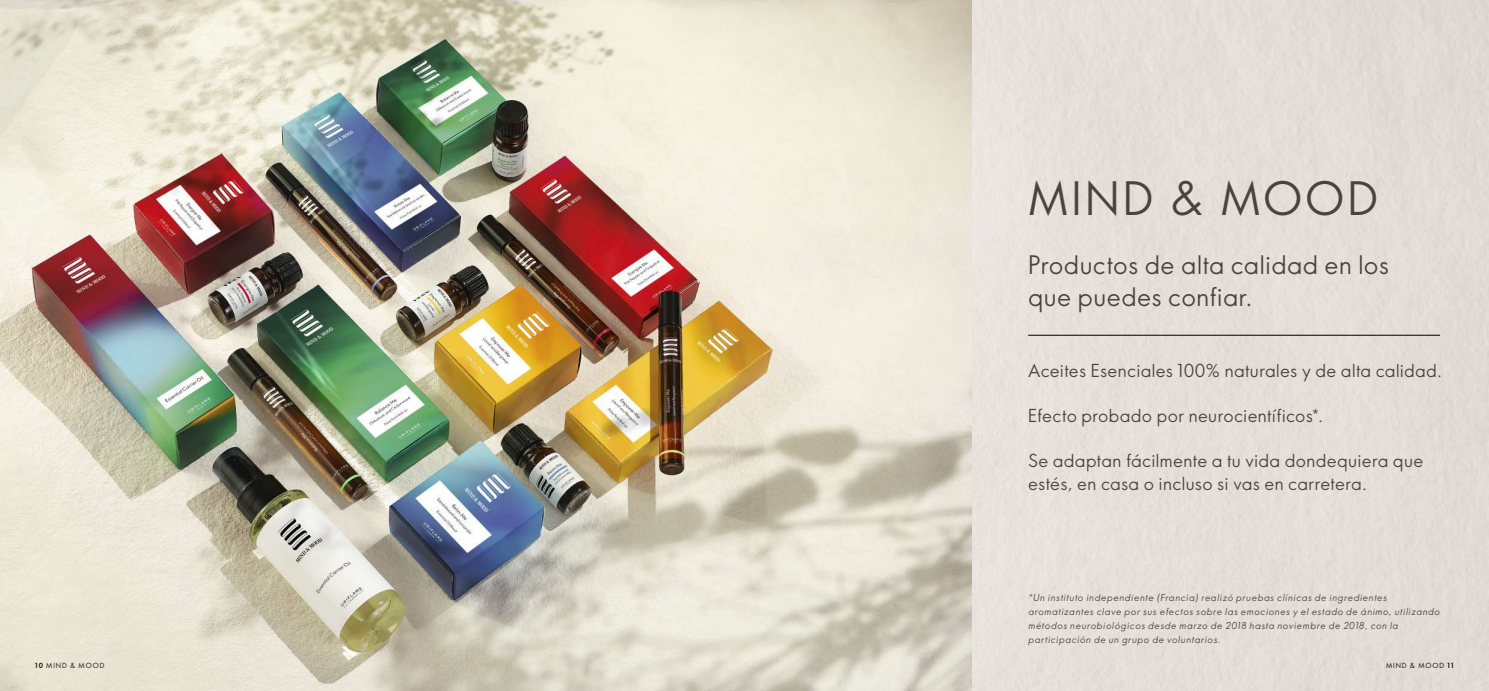
<style>
.page{position:relative;width:1489px;height:691px;background:#fff}
.page>*{position:absolute;margin:0;border:0;box-sizing:border-box;transform-origin:0 0}
.t1{font:45px "Oriflame Sans Print";letter-spacing:.07em;color:#49433d}
.t2{font:25px/32.5px "Oriflame Sans Print";letter-spacing:.02em;color:#49433d}
.t3{font:17.5px/22.5px "Oriflame Sans Print";letter-spacing:.02em;color:#49433d}
.t4{font:italic 9.38px/13.8px "Oriflame Sans Print";letter-spacing:.07em;color:#49433d}
.t5{font:6.88px "Oriflame Sans Print";letter-spacing:.14em;color:#000}
.s1{font-weight:700}
</style>
<div class="page">
<div style="left:971px;top:0;width:517px;height:691px;background:#e4ded9"></div>
<img style="left:0;top:0;width:971px;height:691px">
<hr style="left:1028px;top:335px;width:411px;height:1px;background:#000">
<h1 class="t1" style="left:1028px;top:167px;width:352px">MIND &amp; MOOD</h1>
<h2 class="t2" style="left:1028px;top:248px;width:362px">Productos de alta calidad en los que puedes confiar.</h2>
<h3 class="t3" style="left:1028px;top:359px;width:415px">Aceites Esenciales 100% naturales y de alta calidad.</h3>
<h3 class="t3" style="left:1028px;top:404px;width:296px">Efecto probado por neurocientíficos*.</h3>
<h3 class="t3" style="left:1028px;top:449px;width:396px">Se adaptan fácilmente a tu vida dondequiera que estés, en casa o incluso si vas en carretera.</h3>
<p class="t4" style="left:1028px;top:591px;width:413px">*Un instituto independiente (Francia) realizó pruebas clínicas de ingredientes aromatizantes clave por sus efectos sobre las emociones y el estado de ánimo, utilizando métodos neurobiológicos desde marzo de 2018 hasta noviembre de 2018, con la participación de un grupo de voluntarios.</p>
<p class="t5" style="left:35px;top:661px;width:71px"><span class="s1">10</span> MIND &amp; MOOD</p>
<p class="t5" style="left:1385px;top:660px;width:69px">MIND &amp; MOOD <span class="s1">11</span></p>
</div>
